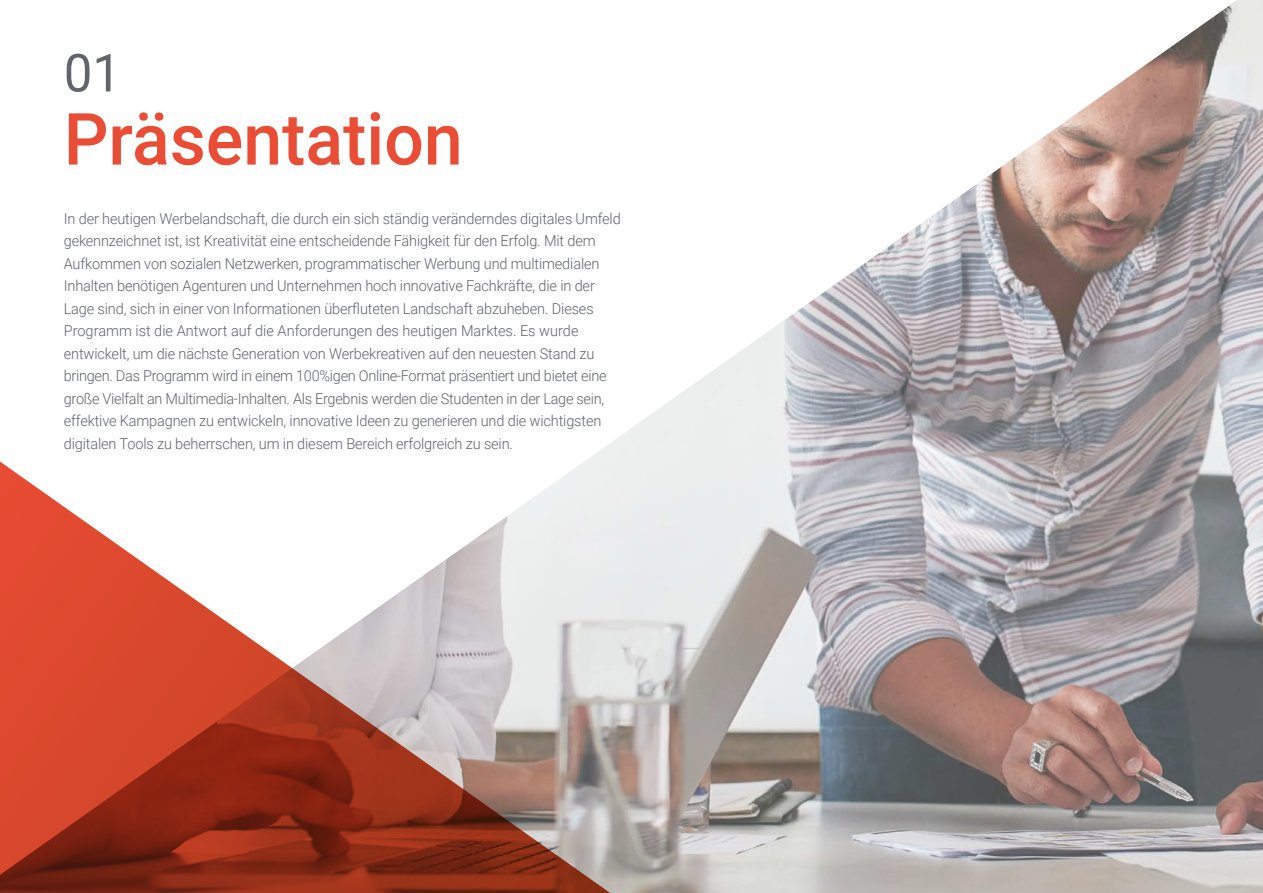
<style>
.page{position:relative;width:1263px;height:893px;background:#fff}
.page>*{position:absolute;margin:0;border:0;box-sizing:border-box;transform-origin:0 0}
.t1{font:500 72px "Roboto";color:#e94d35}
.t2{font:52.5px "Roboto";color:#61646a}
.t3{font:300 15px/22.5px "Roboto";letter-spacing:-.01em;color:#61646a}
</style>
<div class="page">
<img style="left:607px;top:0;width:656px;height:893px">
<svg style="left:0;top:446px;width:640px;height:447px"></svg>
<h2 class="t2" style="left:64px;top:36px;width:59px">01</h2>
<h1 class="t1" style="left:64px;top:89px;width:400px">Präsentation</h1>
<p class="t3" style="left:64px;top:207px;width:559px">In der heutigen Werbelandschaft, die durch ein sich ständig veränderndes digitales Umfeld gekennzeichnet ist, ist Kreativität eine entscheidende Fähigkeit für den Erfolg. Mit dem Aufkommen von sozialen Netzwerken, programmatischer Werbung und multimedialen Inhalten benötigen Agenturen und Unternehmen hoch innovative Fachkräfte, die in der Lage sind, sich in einer von Informationen überfluteten Landschaft abzuheben. Dieses Programm ist die Antwort auf die Anforderungen des heutigen Marktes. Es wurde entwickelt, um die nächste Generation von Werbekreativen auf den neuesten Stand zu bringen. Das Programm wird in einem 100%igen Online-Format präsentiert und bietet eine große Vielfalt an Multimedia-Inhalten. Als Ergebnis werden die Studenten in der Lage sein, effektive Kampagnen zu entwickeln, innovative Ideen zu generieren und die wichtigsten digitalen Tools zu beherrschen, um in diesem Bereich erfolgreich zu sein.</p>
</div>
